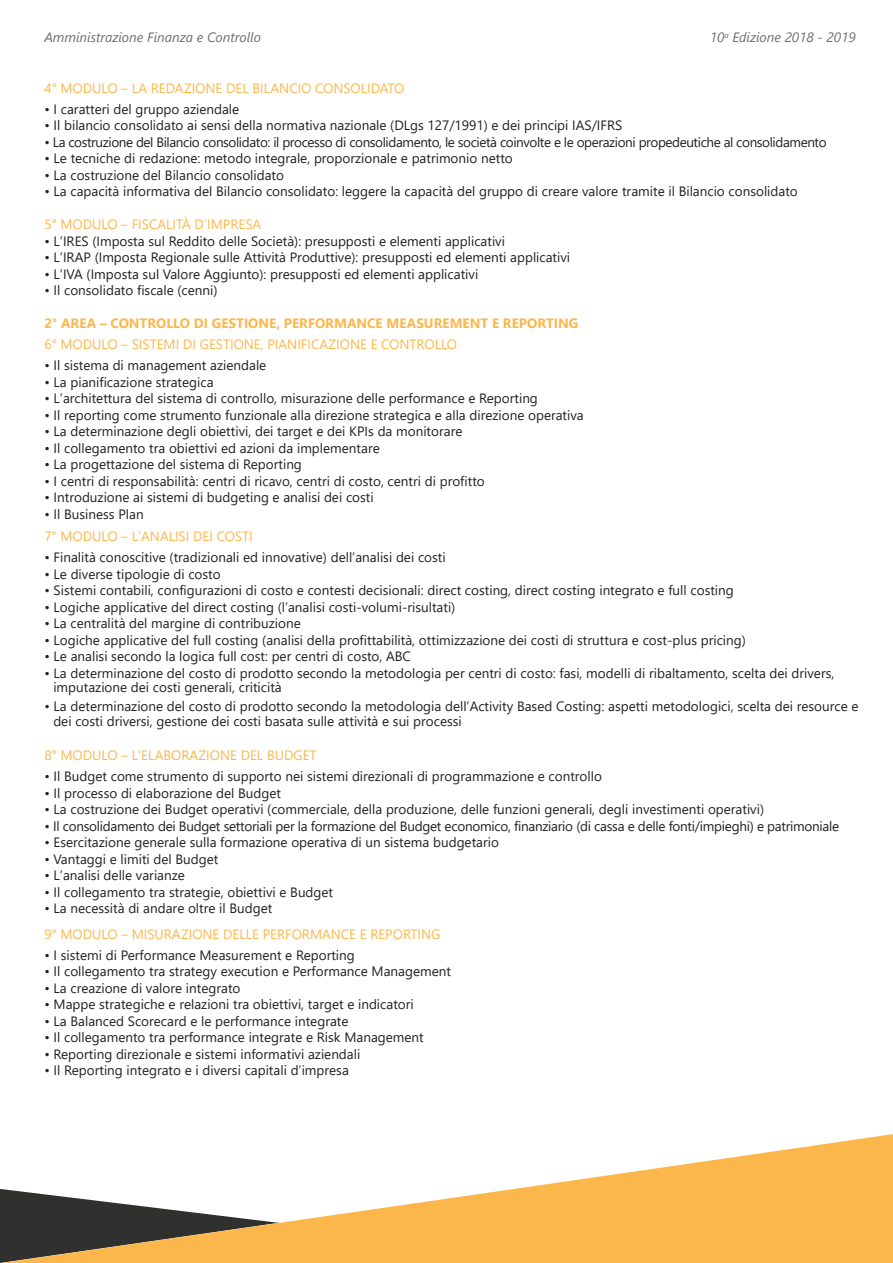
<style>
.page{position:relative;width:893px;height:1263px;background:#fff}
.page>*{position:absolute;margin:0;border:0;box-sizing:border-box;transform-origin:0 0}
.t1{font:13.5px "Segoe UI";color:#231f20}
.t2{font:13.5px "Segoe UI";color:#fcb74c}
.t3{font:13.5px "Segoe UI";letter-spacing:-.03em;color:#231f20}
.t4{font:13.5px "Segoe UI";letter-spacing:-.02em;color:#231f20}
.t5{font:700 13.5px "Segoe UI";color:#fcb74c}
.t6{font:italic 13.5px "Segoe UI";color:#6d6e71}
</style>
<div class="page">
<svg style="left:0;top:1134px;width:893px;height:129px;fill:#fcb74c"></svg>
<p class="t6" style="left:44px;top:26px;width:218px">Amministrazione Finanza e Controllo</p>
<p class="t6" style="left:710px;top:26px;width:147px">10<sup>a</sup> Edizione 2018 - 2019</p>
<p class="t2" style="left:44px;top:77px;width:361px">4° MODULO – LA REDAZIONE DEL BILANCIO CONSOLIDATO</p>
<p class="t1" style="left:44px;top:98px;width:196px">• I caratteri del gruppo aziendale</p>
<p class="t1" style="left:44px;top:114px;width:579px">• Il bilancio consolidato ai sensi della normativa nazionale (DLgs 127/1991) e dei principi IAS/IFRS</p>
<p class="t3" style="left:44px;top:131px;width:784px">• La costruzione del Bilancio consolidato: il processo di consolidamento, le società coinvolte e le operazioni propedeutiche al consolidamento</p>
<p class="t1" style="left:44px;top:147px;width:470px">• Le tecniche di redazione: metodo integrale, proporzionale e patrimonio netto</p>
<p class="t1" style="left:44px;top:164px;width:241px">• La costruzione del Bilancio consolidato</p>
<p class="t1" style="left:44px;top:180px;width:755px">• La capacità informativa del Bilancio consolidato: leggere la capacità del gruppo di creare valore tramite il Bilancio consolidato</p>
<p class="t2" style="left:44px;top:213px;width:218px">5° MODULO – FISCALITÀ D’IMPRESA</p>
<p class="t1" style="left:44px;top:230px;width:462px">• L’IRES (Imposta sul Reddito delle Società): presupposti e elementi applicativi</p>
<p class="t1" style="left:44px;top:246px;width:527px">• L’IRAP (Imposta Regionale sulle Attività Produttive): presupposti ed elementi applicativi</p>
<p class="t1" style="left:44px;top:263px;width:435px">• L’IVA (Imposta sul Valore Aggiunto): presupposti ed elementi applicativi</p>
<p class="t1" style="left:44px;top:279px;width:175px">• Il consolidato fiscale (cenni)</p>
<p class="t5" style="left:44px;top:312px;width:536px">2° AREA – CONTROLLO DI GESTIONE, PERFORMANCE MEASUREMENT E REPORTING</p>
<p class="t2" style="left:44px;top:333px;width:414px">6° MODULO – SISTEMI DI GESTIONE, PIANIFICAZIONE E CONTROLLO</p>
<p class="t1" style="left:44px;top:354px;width:223px">• Il sistema di management aziendale</p>
<p class="t1" style="left:44px;top:371px;width:171px">• La pianificazione strategica</p>
<p class="t1" style="left:44px;top:387px;width:495px">• L’architettura del sistema di controllo, misurazione delle performance e Reporting</p>
<p class="t1" style="left:44px;top:404px;width:541px">• Il reporting come strumento funzionale alla direzione strategica e alla direzione operativa</p>
<p class="t1" style="left:44px;top:420px;width:420px">• La determinazione degli obiettivi, dei target e dei KPIs da monitorare</p>
<p class="t1" style="left:44px;top:437px;width:337px">• Il collegamento tra obiettivi ed azioni da implementare</p>
<p class="t1" style="left:44px;top:453px;width:259px">• La progettazione del sistema di Reporting</p>
<p class="t1" style="left:44px;top:470px;width:442px">• I centri di responsabilità: centri di ricavo, centri di costo, centri di profitto</p>
<p class="t1" style="left:44px;top:486px;width:331px">• Introduzione ai sistemi di budgeting e analisi dei costi</p>
<p class="t1" style="left:44px;top:503px;width:101px">• Il Business Plan</p>
<p class="t2" style="left:44px;top:525px;width:210px">7° MODULO – L’ANALISI DEI COSTI</p>
<p class="t1" style="left:44px;top:546px;width:403px">• Finalità conoscitive (tradizionali ed innovative) dell’analisi dei costi</p>
<p class="t1" style="left:44px;top:563px;width:178px">• Le diverse tipologie di costo</p>
<p class="t1" style="left:44px;top:579px;width:691px">• Sistemi contabili, configurazioni di costo e contesti decisionali: direct costing, direct costing integrato e full costing</p>
<p class="t1" style="left:44px;top:596px;width:412px">• Logiche applicative del direct costing (l’analisi costi-volumi-risultati)</p>
<p class="t1" style="left:44px;top:612px;width:258px">• La centralità del margine di contribuzione</p>
<p class="t1" style="left:44px;top:629px;width:703px">• Logiche applicative del full costing (analisi della profittabilità, ottimizzazione dei costi di struttura e cost-plus pricing)</p>
<p class="t1" style="left:44px;top:645px;width:368px">• Le analisi secondo la logica full cost: per centri di costo, ABC</p>
<p class="t1" style="left:44px;top:662px;width:791px">• La determinazione del costo di prodotto secondo la metodologia per centri di costo: fasi, modelli di ribaltamento, scelta dei drivers,</p>
<p class="t1" style="left:44px;top:695px;width:816px">• La determinazione del costo di prodotto secondo la metodologia dell’Activity Based Costing: aspetti metodologici, scelta dei resource e</p>
<p class="t2" style="left:44px;top:744px;width:274px">8° MODULO – L’ELABORAZIONE DEL BUDGET</p>
<p class="t1" style="left:44px;top:765px;width:559px">• Il Budget come strumento di supporto nei sistemi direzionali di programmazione e controllo</p>
<p class="t1" style="left:44px;top:782px;width:238px">• Il processo di elaborazione del Budget</p>
<p class="t1" style="left:44px;top:798px;width:721px">• La costruzione dei Budget operativi (commerciale, della produzione, delle funzioni generali, degli investimenti operativi)</p>
<p class="t4" style="left:44px;top:815px;width:796px">• Il consolidamento dei Budget settoriali per la formazione del Budget economico, finanziario (di cassa e delle fonti/impieghi) e patrimoniale</p>
<p class="t1" style="left:44px;top:831px;width:456px">• Esercitazione generale sulla formazione operativa di un sistema budgetario</p>
<p class="t1" style="left:44px;top:848px;width:176px">• Vantaggi e limiti del Budget</p>
<p class="t1" style="left:44px;top:864px;width:142px">• L’analisi delle varianze</p>
<p class="t1" style="left:44px;top:881px;width:290px">• Il collegamento tra strategie, obiettivi e Budget</p>
<p class="t1" style="left:44px;top:897px;width:230px">• La necessità di andare oltre il Budget</p>
<p class="t2" style="left:44px;top:923px;width:398px">9° MODULO – MISURAZIONE DELLE PERFORMANCE E REPORTING</p>
<p class="t1" style="left:44px;top:944px;width:312px">• I sistemi di Performance Measurement e Reporting</p>
<p class="t1" style="left:44px;top:960px;width:408px">• Il collegamento tra strategy execution e Performance Management</p>
<p class="t1" style="left:44px;top:977px;width:198px">• La creazione di valore integrato</p>
<p class="t1" style="left:44px;top:993px;width:371px">• Mappe strategiche e relazioni tra obiettivi, target e indicatori</p>
<p class="t1" style="left:44px;top:1010px;width:306px">• La Balanced Scorecard e le performance integrate</p>
<p class="t1" style="left:44px;top:1026px;width:381px">• Il collegamento tra performance integrate e Risk Management</p>
<p class="t1" style="left:44px;top:1043px;width:317px">• Reporting direzionale e sistemi informativi aziendali</p>
<p class="t1" style="left:44px;top:1059px;width:306px">• Il Reporting integrato e i diversi capitali d’impresa</p>
<p class="t1" style="left:53px;top:676px;width:230px">imputazione dei costi generali, criticità</p>
<p class="t1" style="left:53px;top:710px;width:410px">dei costi driversi, gestione dei costi basata sulle attività e sui processi</p>
</div>
